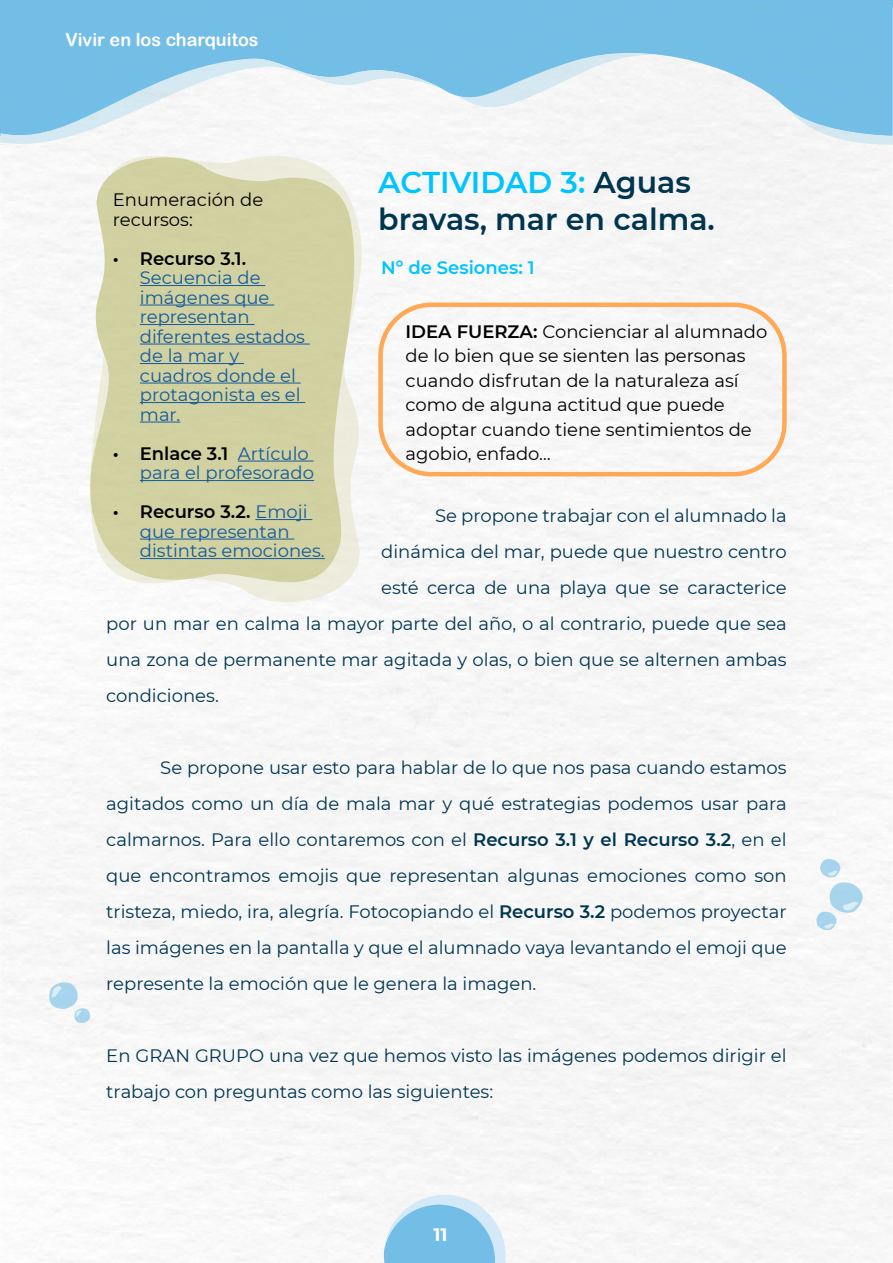
<style>
.page{position:relative;width:893px;height:1263px;background:#fff}
.page>*{position:absolute;margin:0;border:0;box-sizing:border-box;transform-origin:0 0}
.t1{font:600 30px/36.8px "Montserrat";color:#003550}
.t2{font:18px/36px "Montserrat";color:#003550;text-align:justify}
.t3{font:18px/24.5px "Montserrat";color:#000}
.t4{font:18px/19.5px "Montserrat";color:#155b9a}
.t5{font:18px "Arial Rounded MT Bold";color:#fff}
.t6{font:600 18px "Montserrat";color:#00c4ff}
.t7{font:600 18px "Montserrat";color:#000}
.t8{font:700 18px "Montserrat";color:#fff}
.s1{font-weight:600;color:#000}
.s2{color:#00c4ff}
.s3{font-weight:600}
</style>
<div class="page">
<img style="left:0;top:146px;width:893px;height:1117px">
<svg style="left:384px;top:1195px;width:121px;height:68px"></svg>
<svg style="left:0;top:0;width:893px;height:146px;fill:#73bee6"></svg>
<svg style="left:0;top:8px;width:893px;height:137px;fill:#f5f5f5"></svg>
<svg style="left:5px;top:8px;width:888px;height:128px;fill:#73bee6"></svg>
<svg style="left:49px;top:980px;width:42px;height:43px"></svg>
<svg style="left:76px;top:156px;width:299px;height:446px"></svg>
<svg style="left:77px;top:147px;width:291px;height:457px;fill:#d1d1a2"></svg>
<hr style="left:140px;top:285px;width:125px;height:1px;background:#155b9a">
<hr style="left:140px;top:305px;width:134px;height:1px;background:#155b9a">
<hr style="left:140px;top:324px;width:114px;height:1px;background:#155b9a">
<hr style="left:140px;top:344px;width:170px;height:1px;background:#155b9a">
<hr style="left:140px;top:363px;width:104px;height:1px;background:#155b9a">
<hr style="left:140px;top:383px;width:161px;height:1px;background:#155b9a">
<hr style="left:140px;top:402px;width:165px;height:1px;background:#155b9a">
<hr style="left:140px;top:422px;width:40px;height:1px;background:#155b9a">
<hr style="left:238px;top:461px;width:75px;height:1px;background:#155b9a">
<hr style="left:140px;top:480px;width:174px;height:1px;background:#155b9a">
<hr style="left:255px;top:519px;width:57px;height:1px;background:#155b9a">
<hr style="left:140px;top:539px;width:154px;height:1px;background:#155b9a">
<hr style="left:140px;top:558px;width:185px;height:1px;background:#155b9a">
<svg style="left:815px;top:859px;width:48px;height:72px"></svg>
<div style="left:378px;top:303px;width:409px;height:173px;border:4px solid #ffa855;border-radius:51px"></div>
<p class="t5" style="left:66px;top:29px;width:195px">Vivir en los charquitos</p>
<p class="t3" style="left:113px;top:189px;width:152px;line-height:19.5px">Enumeración de recursos:</p>
<p class="t7" style="left:113px;top:245px;width:135px">• Recurso 3.1.</p>
<p class="t4" style="left:140px;top:267px;width:167px">Secuencia de imágenes que representan diferentes estados de la mar y cuadros donde el protagonista es el mar.</p>
<p class="t4" style="left:113px;top:443px;width:203px;text-align:right"><span class="s1">• Enlace 3.1</span> Artículo para el profesorado</p>
<p class="t4" style="left:140px;top:501px;width:186px;text-indent:-27px"><span class="s1">• Recurso 3.2.</span> Emoji que representan distintas emociones.</p>
<h1 class="t1" style="left:378px;top:163px;width:338px"><span class="s2">ACTIVIDAD 3:</span> Aguas bravas, mar en calma.</h1>
<p class="t6" style="left:381px;top:255px;width:155px">Nº de Sesiones: 1</p>
<p class="t3" style="left:406px;top:319px;width:363px"><span class="s3">IDEA FUERZA:</span> Concienciar al alumnado de lo bien que se sienten las personas cuando disfrutan de la naturaleza así como de alguna actitud que puede adoptar cuando tiene sentimientos de agobio, enfado…</p>
<p class="t2" style="left:381px;top:497px;width:407px;text-indent:54px">Se propone trabajar con el alumnado la dinámica del mar, puede que nuestro centro esté cerca de una playa que se caracterice</p>
<p class="t2" style="left:106px;top:605px;width:682px">por un mar en calma la mayor parte del año, o al contrario, puede que sea una zona de permanente mar agitada y olas, o bien que se alternen ambas condiciones.</p>
<p class="t2" style="left:106px;top:749px;width:682px;text-indent:54px">Se propone usar esto para hablar de lo que nos pasa cuando estamos agitados como un día de mala mar y qué estrategias podemos usar para calmarnos. Para ello contaremos con el <span class="s3">Recurso 3.1 y el Recurso 3.2</span>, en el que encontramos emojis que representan algunas emociones como son tristeza, miedo, ira, alegría. Fotocopiando el <span class="s3">Recurso 3.2</span> podemos proyectar las imágenes en la pantalla y que el alumnado vaya levantando el emoji que represente la emoción que le genera la imagen.</p>
<p class="t2" style="left:106px;top:1037px;width:682px">En GRAN GRUPO una vez que hemos visto las imágenes podemos dirigir el trabajo con preguntas como las siguientes:</p>
<p class="t8" style="left:433px;top:1222px;width:16px">11</p>
</div>
